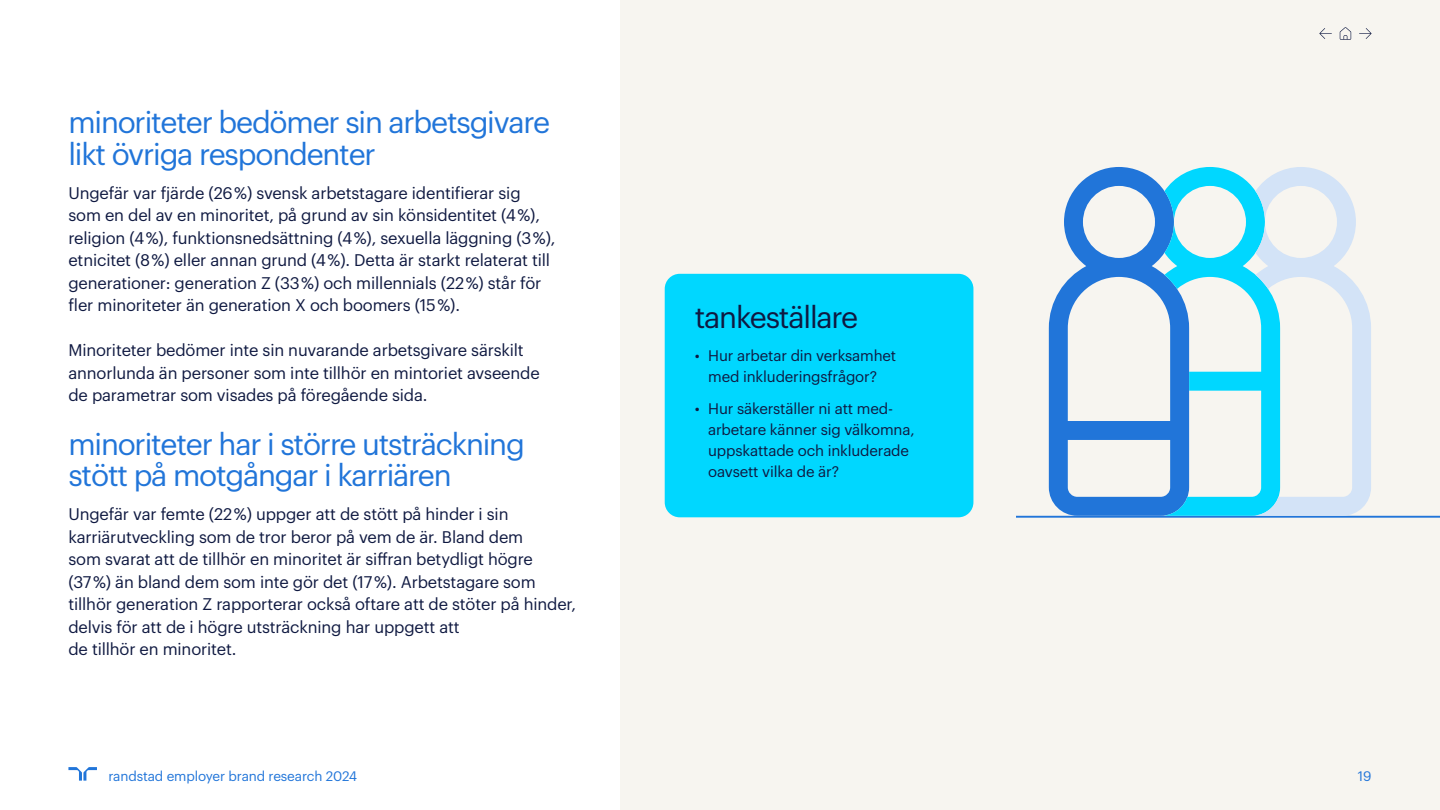
<style>
.page{position:relative;width:1440px;height:810px;background:#fff}
.page>*{position:absolute;margin:0;border:0;box-sizing:border-box;transform-origin:0 0}
.t1{font:30px/31.5px "Graphik";letter-spacing:-.04em;color:#2175d9}
.t2{font:30px "Graphik";letter-spacing:-.04em;color:#0f1941}
.t3{font:16.5px/22.5px "Graphik";letter-spacing:-.01em;color:#0f1941}
.t4{font:15px/21px "Graphik";letter-spacing:-.01em;color:#0f1941;text-align:center}
.t5{font:13.5px "Graphik";letter-spacing:-.01em;color:#2175d9}
</style>
<div class="page">
<div style="left:621px;top:0;width:819px;height:810px;background:#f7f5f0"></div>
<hr style="left:1016px;top:516px;width:424px;height:2px;background:#2175d9">
<svg style="left:1049px;top:167px;width:115px;height:349px"></svg>
<svg style="left:1164px;top:167px;width:207px;height:349px"></svg>
<div style="left:665px;top:274px;width:308px;height:243px;background:#00d7ff;border-radius:15px"></div>
<svg style="left:68px;top:767px;width:29px;height:14px"></svg>
<svg style="left:1359px;top:28px;width:13px;height:11px"></svg>
<svg style="left:1340px;top:27px;width:11px;height:13px"></svg>
<svg style="left:1319px;top:28px;width:13px;height:11px"></svg>
<h1 class="t1" style="left:68px;top:104px;width:483px">minoriteter bedömer sin arbetsgivare likt övriga respondenter</h1>
<p class="t3" style="left:68px;top:180px;width:489px">Ungefär var fjärde (26%) svensk arbetstagare identifierar sig som en del av en minoritet, på grund av sin könsidentitet (4%), religion (4%), funktionsnedsättning (4%), sexuella läggning (3%), etnicitet (8%) eller annan grund (4%). Detta är starkt relaterat till generationer: generation Z (33%) och millennials (22%) står för fler minoriteter än generation X och boomers (15%).</p>
<p class="t3" style="left:68px;top:337px;width:473px">Minoriteter bedömer inte sin nuvarande arbetsgivare särskilt annorlunda än personer som inte tillhör en mintoriet avseende de parametrar som visades på föregående sida.</p>
<h1 class="t1" style="left:68px;top:426px;width:458px">minoriteter har i större utsträckning stött på motgångar i karriären</h1>
<p class="t3" style="left:68px;top:502px;width:509px">Ungefär var femte (22%) uppger att de stött på hinder i sin karriärutveckling som de tror beror på vem de är. Bland dem<br>som svarat att de tillhör en minoritet är siffran betydligt högre (37%) än bland dem som inte gör det (17%). Arbetstagare som tillhör generation Z rapporterar också oftare att de stöter på hinder, delvis för att de i högre utsträckning har uppgett att<br>de tillhör en minoritet.</p>
<h1 class="t2" style="left:695px;top:295px;width:165px">tankeställare</h1>
<p class="t4" style="left:695px;top:343px;width:203px">• Hur arbetar din verksamhet med inkluderingsfrågor?</p>
<p class="t4" style="left:708px;top:397px;width:208px;text-align:left;text-indent:-14px">• Hur säkerställer ni att med&shy;arbetare känner sig välkomna, uppskattade och inkluderade oavsett vilka de är?</p>
<p class="t5" style="left:108px;top:766px;width:250px">randstad employer brand research 2024</p>
<p class="t5" style="left:1358px;top:766px;width:15px">19</p>
</div>
